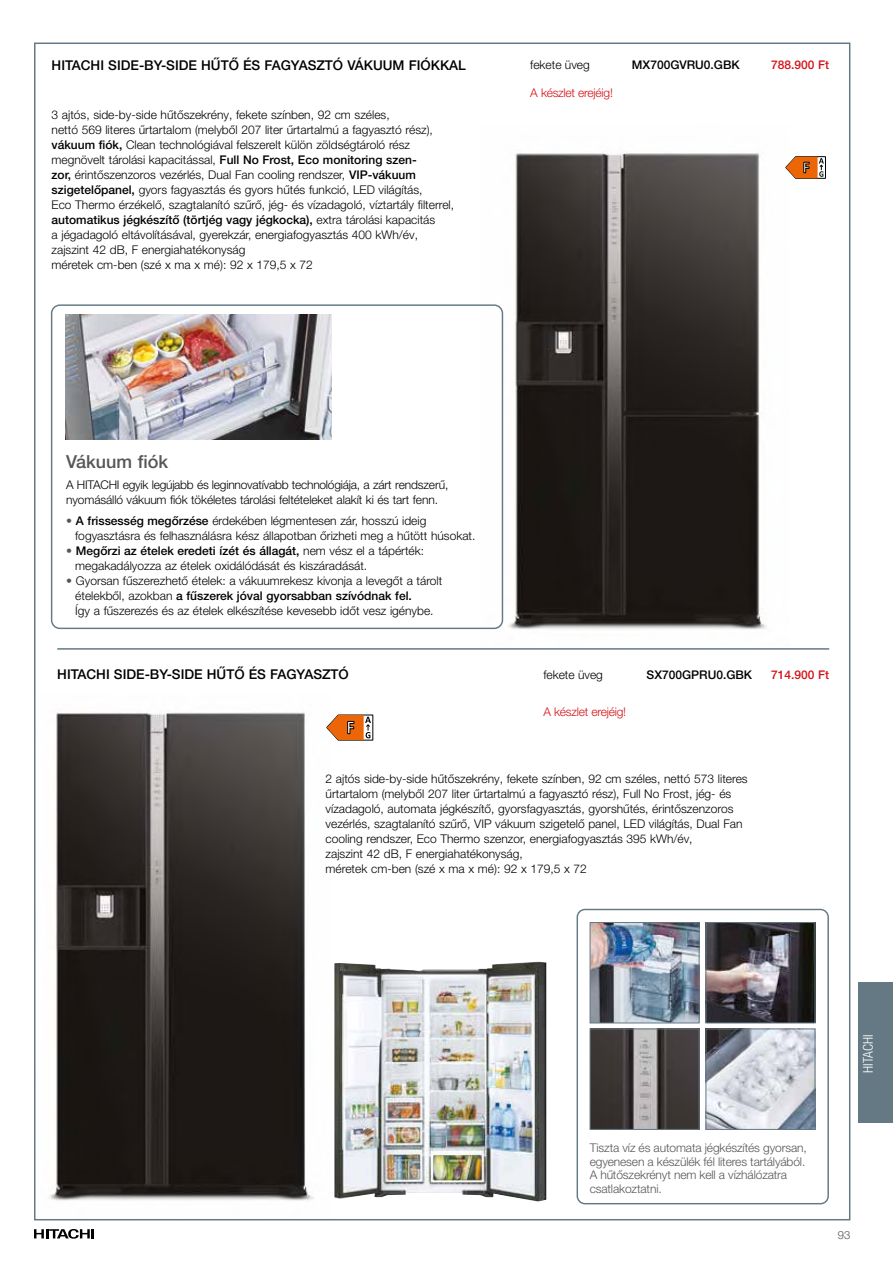
<style>
.page{position:relative;width:893px;height:1263px;background:#fff}
.page>*{position:absolute;margin:0;border:0;box-sizing:border-box;transform-origin:0 0}
.t1{font:500 18px "Helvetica Neue LT Pro";color:#575656}
.t2{font:500 13.5px "Helvetica Neue LT Pro";color:#000}
.t3{font:300 condensed 13.5px "Helvetica Neue LT Pro";letter-spacing:.01em;color:#fff}
.t4{font:300 12px/15px "Helvetica Neue LT Pro";color:#000}
.t5{font:300 12px/13.5px "Helvetica Neue LT Pro";letter-spacing:-.01em;color:#575656}
.t6{font:300 12px "Helvetica Neue LT Pro";letter-spacing:-.02em;color:#d41217}
.t7{font:500 12px "Helvetica Neue LT Pro";color:#000}
.t8{font:500 12px "Helvetica Neue LT Pro";color:#d41217}
.t9{font:300 11.25px "Helvetica Neue LT Pro";color:#575656}
.s1{font-weight:500}
.s2{color:#575656}
</style>
<div class="page">
<svg style="left:34px;top:1229px;width:60px;height:10px"></svg>
<img style="left:50px;top:712px;width:264px;height:489px">
<img style="left:65px;top:314px;width:266px;height:126px">
<img style="left:480px;top:152px;width:287px;height:478px">
<div style="left:51px;top:304px;width:452px;height:325px;border:1px solid #647984;border-radius:8px"></div>
<img style="left:334px;top:962px;width:212px;height:239px">
<hr style="left:57px;top:648px;width:772px;height:2px;background:#647984">
<div style="left:577px;top:909px;width:252px;height:295px;border:1px solid #647984;border-radius:8px"></div>
<img style="left:592px;top:924px;width:105px;height:97px">
<div style="left:590px;top:922px;width:109px;height:101px;border:1px solid #647984"></div>
<img style="left:592px;top:1030px;width:105px;height:98px">
<div style="left:590px;top:1028px;width:109px;height:102px;border:1px solid #647984"></div>
<img style="left:708px;top:924px;width:105px;height:97px">
<div style="left:706px;top:922px;width:109px;height:101px;border:1px solid #647984"></div>
<img style="left:708px;top:1030px;width:105px;height:98px">
<div style="left:706px;top:1028px;width:109px;height:102px;border:1px solid #647984"></div>
<svg style="left:785px;top:156px;width:41px;height:23px"></svg>
<svg style="left:326px;top:714px;width:47px;height:27px"></svg>
<div style="left:859px;top:982px;width:34px;height:141px;background:#647984"></div>
<p class="t2" style="left:52px;top:57px;width:416px">HITACHI SIDE-BY-SIDE HŰTŐ ÉS FAGYASZTÓ VÁKUUM FIÓKKAL</p>
<p class="t4" style="left:52px;top:106px;width:404px">3 ajtós, side-by-side hűtőszekrény, fekete színben, 92 cm széles,<br>nettó 569 literes űrtartalom (melyből 207 liter űrtartalmú a fagyasztó rész), <span class="s1">vákuum fiók,</span> Clean technológiával felszerelt külön zöldségtároló rész megnövelt tárolási kapacitással, <span class="s1">Full No Frost, Eco monitoring szen-<br>zor,</span> érintőszenzoros vezérlés, Dual Fan cooling rendszer, <span class="s1">VIP-vákuum szigetelőpanel,</span> gyors fagyasztás és gyors hűtés funkció, LED világítás,<br>Eco Thermo érzékelő, szagtalanító szűrő, jég- és vízadagoló, víztartály filterrel, <span class="s1">automatikus jégkészítő (törtjég vagy jégkocka),</span> extra tárolási kapacitás<br>a jégadagoló eltávolításával, gyerekzár, energiafogyasztás 400 kWh/év, zajszint 42 dB, F energiahatékonyság<br>méretek cm-ben (szé x ma x mé): 92 x 179,5 x 72</p>
<p class="t4" style="left:530px;top:57px;width:61px">fekete üveg</p>
<p class="t7" style="left:632px;top:58px;width:109px">MX700GVRU0.GBK</p>
<p class="t8" style="left:771px;top:58px;width:60px">788.900 Ft</p>
<p class="t6" style="left:530px;top:85px;width:84px">A készlet erejéig!</p>
<h1 class="t1" style="left:66px;top:451px;width:103px">Vákuum fiók</h1>
<p class="t4" style="left:66px;top:477px;width:384px">A HITACHI egyik legújabb és leginnovatívabb technológiája, a zárt rendszerű, nyomásálló vákuum fiók tökéletes tárolási feltételeket alakít ki és tart fenn.</p>
<p class="t4" style="left:75px;top:513px;width:402px;text-indent:-9px"><span class="s2">•</span> <span class="s1">A frissesség megőrzése</span> érdekében légmentesen zár, hosszú ideig fogyasztásra és felhasználásra kész állapotban őrizheti meg a hűtött húsokat.</p>
<p class="t4" style="left:75px;top:543px;width:350px;text-indent:-9px"><span class="s2">•</span> <span class="s1">Megőrzi az ételek eredeti ízét és állagát,</span> nem vész el a tápérték: megakadályozza az ételek oxidálódását és kiszáradását.</p>
<p class="t4" style="left:75px;top:573px;width:369px;text-indent:-9px"><span class="s2">•</span> Gyorsan fűszerezhető ételek: a vákuumrekesz kivonja a levegőt a tárolt ételekből, azokban <span class="s1">a fűszerek jóval gyorsabban szívódnak fel.<br></span>Így a fűszerezés és az ételek elkészítése kevesebb időt vesz igénybe.</p>
<p class="t2" style="left:57px;top:666px;width:293px">HITACHI SIDE-BY-SIDE HŰTŐ ÉS FAGYASZTÓ</p>
<p class="t4" style="left:543px;top:667px;width:61px">fekete üveg</p>
<p class="t7" style="left:647px;top:668px;width:107px">SX700GPRU0.GBK</p>
<p class="t8" style="left:771px;top:668px;width:60px">714.900 Ft</p>
<p class="t6" style="left:543px;top:704px;width:84px">A készlet erejéig!</p>
<p class="t4" style="left:326px;top:771px;width:424px">2 ajtós side-by-side hűtőszekrény, fekete színben, 92 cm széles, nettó 573 literes űrtartalom (melyből 207 liter űrtartalmú a fagyasztó rész), Full No Frost, jég- és vízadagoló, automata jégkészítő, gyorsfagyasztás, gyorshűtés, érintőszenzoros vezérlés, szagtalanító szűrő, VIP vákuum szigetelő panel, LED világítás, Dual Fan cooling rendszer, Eco Thermo szenzor, energiafogyasztás 395 kWh/év,<br>zajszint 42 dB, F energiahatékonyság,<br>méretek cm-ben (szé x ma x mé): 92 x 179,5 x 72</p>
<p class="t5" style="left:590px;top:1141px;width:219px">Tiszta víz és automata jégkészítés gyorsan, egyenesen a készülék fél literes tartályából.<br>A hűtőszekrényt nem kell a vízhálózatra csatlakoztatni.</p>
<p class="t3" style="left:860px;top:1073px;width:40px;rotate:-90deg">HITACHI</p>
<p class="t9" style="left:838px;top:1228px;width:14px">93</p>
</div>
